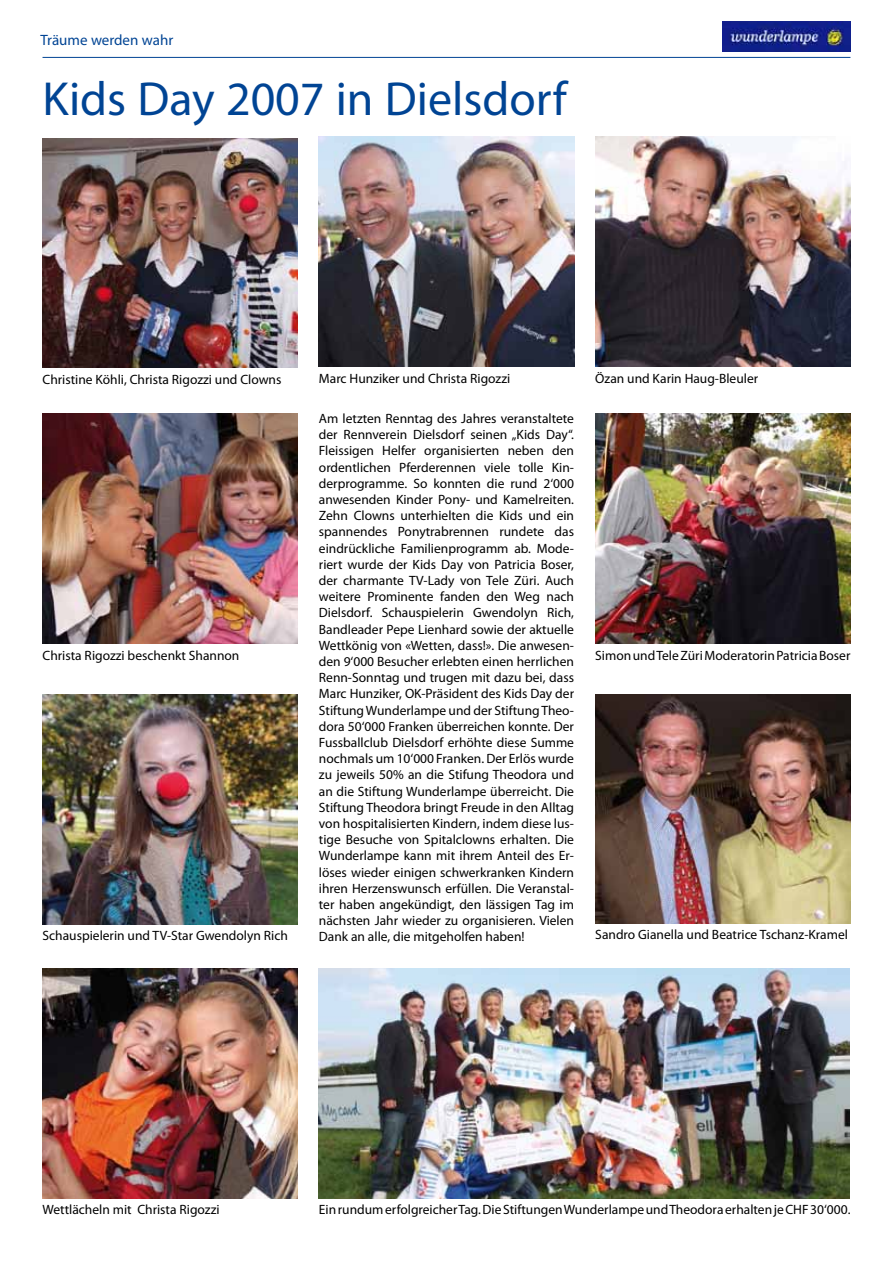
<style>
.page{position:relative;width:893px;height:1263px;background:#fff}
.page>*{position:absolute;margin:0;border:0;box-sizing:border-box;transform-origin:0 0}
.t1{font:48px "Myriad Pro";color:#004494}
.t2{font:15px "Myriad Pro";color:#004494}
.t3{font:13.5px/16.2px "Myriad Pro";color:#000;text-align:justify}
</style>
<div class="page">
<hr style="left:43px;top:57px;width:807px;height:1px;background:#004494">
<img style="left:723px;top:21px;width:127px;height:30px">
<img style="left:43px;top:138px;width:255px;height:230px">
<img style="left:319px;top:136px;width:255px;height:231px">
<img style="left:595px;top:136px;width:255px;height:231px">
<img style="left:595px;top:414px;width:255px;height:229px">
<img style="left:43px;top:414px;width:255px;height:229px">
<img style="left:43px;top:694px;width:255px;height:230px">
<img style="left:595px;top:694px;width:255px;height:230px">
<img style="left:43px;top:968px;width:255px;height:230px">
<img style="left:319px;top:968px;width:530px;height:230px">
<p class="t2" style="left:40px;top:31px;width:135px">Träume werden wahr</p>
<h1 class="t1" style="left:43px;top:69px;width:526px">Kids Day 2007 in Dielsdorf</h1>
<p class="t3" style="left:43px;top:371px;width:240px">Christine Köhli, Christa Rigozzi und Clowns</p>
<p class="t3" style="left:319px;top:370px;width:193px">Marc Hunziker und Christa Rigozzi</p>
<p class="t3" style="left:595px;top:370px;width:164px">Özan und Karin Haug-Bleuler</p>
<p class="t3" style="left:319px;top:410px;width:257px">Am letzten Renntag des Jahres veranstaltete der Rennverein Dielsdorf seinen „Kids Day“.<br>Fleissigen Helfer organisierten neben den ordentlichen Pferderennen viele tolle Kin&shy;derprogramme. So konnten die rund 2‘000 anwesenden Kinder Pony- und Kamelreiten.<br>Zehn Clowns unterhielten die Kids und ein spannendes Ponytrabrennen rundete das eindrückliche Familienprogramm ab. Mode&shy;riert wurde der Kids Day von Patricia Boser, der charmante TV-Lady von Tele Züri. Auch weitere Prominente fanden den Weg nach Dielsdorf. Schauspielerin Gwendolyn Rich, Bandleader Pepe Lienhard sowie der aktuelle Wettkönig von «Wetten, dass!». Die anwesen&shy;den 9‘000 Besucher erlebten einen herrlichen Renn-Sonntag und trugen mit dazu bei, dass Marc Hunziker, OK-Präsident des Kids Day der Stiftung Wunderlampe und der Stiftung Theo&shy;dora 50‘000 Franken überreichen konnte. Der Fussballclub Dielsdorf erhöhte diese Summe nochmals um 10‘000 Franken. Der Erlös wurde zu jeweils 50% an die Stifung Theodora und an die Stiftung Wunderlampe überreicht. Die Stiftung Theodora bringt Freude in den Alltag von hospitalisierten Kindern, indem diese lus&shy;tige Besuche von Spitalclowns erhalten. Die Wunderlampe kann mit ihrem Anteil des Er&shy;löses wieder einigen schwerkranken Kindern ihren Herzenswunsch erfüllen. Die Veranstal&shy;ter haben angekündigt, den lässigen Tag im nächsten Jahr wieder zu organisieren. Vielen Dank an alle, die mitgeholfen haben!</p>
<p class="t3" style="left:43px;top:647px;width:198px">Christa Rigozzi beschenkt Shannon</p>
<p class="t3" style="left:595px;top:647px;width:257px">Simon und Tele Züri Moderatorin Patricia Boser</p>
<p class="t3" style="left:43px;top:927px;width:247px">Schauspielerin und TV-Star Gwendolyn Rich</p>
<p class="t3" style="left:595px;top:926px;width:254px">Sandro Gianella und Beatrice Tschanz-Kramel</p>
<p class="t3" style="left:43px;top:1201px;width:179px">Wettlächeln mit Christa Rigozzi</p>
<p class="t3" style="left:319px;top:1201px;width:533px">Ein rundum erfolgreicher Tag. Die Stiftungen Wunderlampe und Theodora erhalten je CHF 30‘000.</p>
</div>
